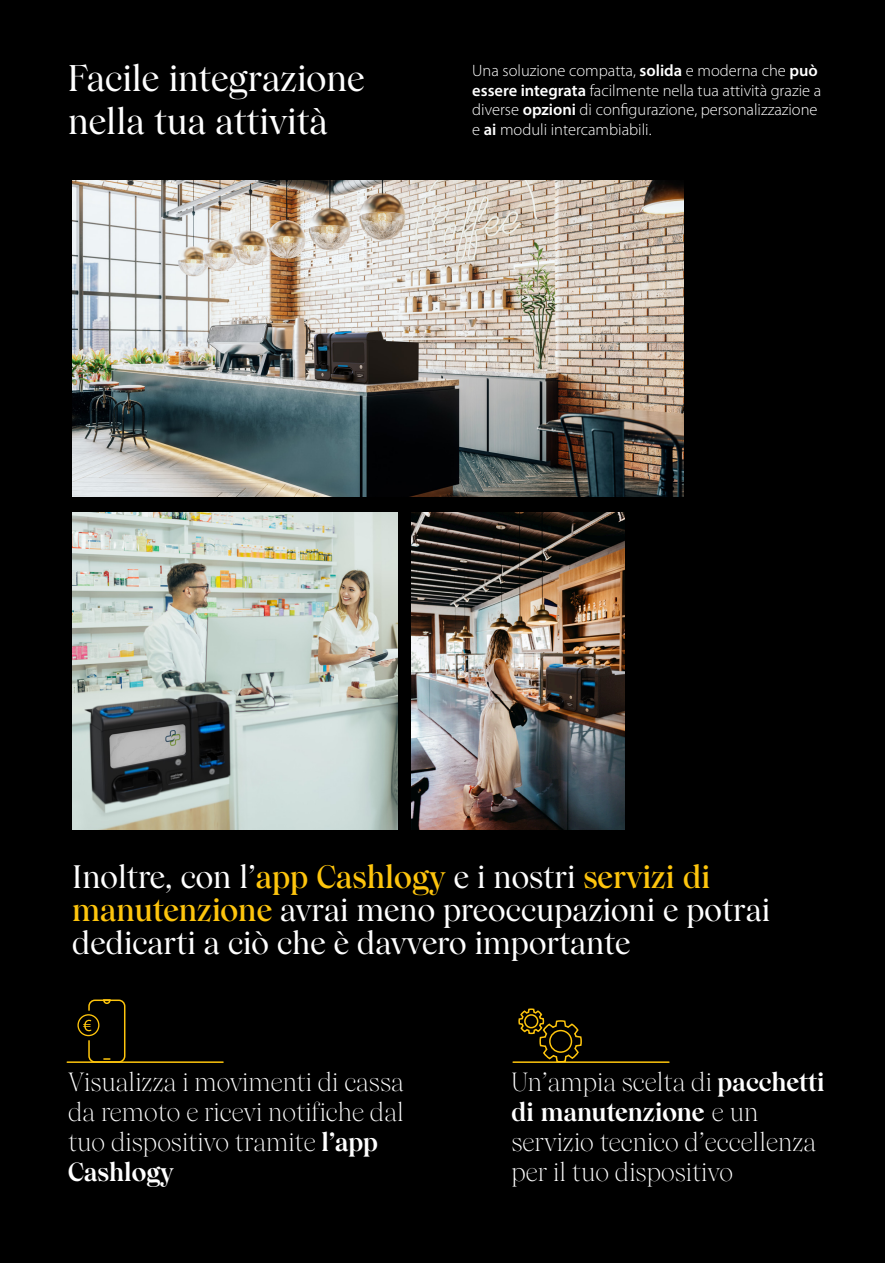
<style>
.page{position:relative;width:885px;height:1263px;background:#fff}
.page>*{position:absolute;margin:0;border:0;box-sizing:border-box;transform-origin:0 0}
.t1{font:500 36px/43.2px "Wulkan Display";color:#fff}
.t2{font:500 31.5px/33px "Wulkan Display";color:#fff}
.t3{font:300 25.5px/30px "Wulkan Display";color:#fff}
.t4{font:300 16.5px/19.5px "Myriad Pro";color:#fff}
.s1{font-weight:600}
.s2{font-weight:600;color:#fec50d}
.s3{font-weight:700}
</style>
<div class="page">
<div style="left:0;top:0;width:884px;height:1263px;background:#000"></div>
<hr style="left:67px;top:1061px;width:156px;height:2px;background:#fec50d">
<hr style="left:513px;top:1061px;width:156px;height:2px;background:#fec50d">
<img style="left:72px;top:180px;width:611px;height:317px">
<img style="left:411px;top:512px;width:213px;height:317px">
<img style="left:72px;top:512px;width:326px;height:317px">
<svg style="left:517px;top:1008px;width:65px;height:55px"></svg>
<div style="left:77px;top:1014px;width:22px;height:22px;border:1px solid #fec50d;border-radius:50%"></div>
<svg style="left:83px;top:999px;width:43px;height:64px"></svg>
<h1 class="t1" style="left:68px;top:58px;width:298px">Facile integrazione nella tua attività</h1>
<p class="t4" style="left:472px;top:61px;width:350px">Una soluzione compatta, <span class="s1">solida</span> e moderna che <span class="s1">può essere integrata</span> facilmente nella tua attività grazie a diverse <span class="s1">opzioni</span> di configurazione, personalizzazione e <span class="s1">ai</span> moduli intercambiabili.</p>
<p class="t2" style="left:72px;top:861px;width:699px">Inoltre, con l’<span class="s2">app Cashlogy</span> e i nostri <span class="s2">servizi di manutenzione</span> avrai meno preoccupazioni e potrai dedicarti a ciò che è davvero importante</p>
<p class="t3" style="left:68px;top:1068px;width:337px">Visualizza i movimenti di cassa da remoto e ricevi notifiche dal tuo dispositivo tramite <span class="s3">l’app<br>Cashlogy</span></p>
<p class="t3" style="left:511px;top:1068px;width:314px">Un’ampia scelta di <span class="s3">pacchetti di manutenzione</span> e un servizio tecnico d’eccellenza per il tuo dispositivo</p>
</div>
